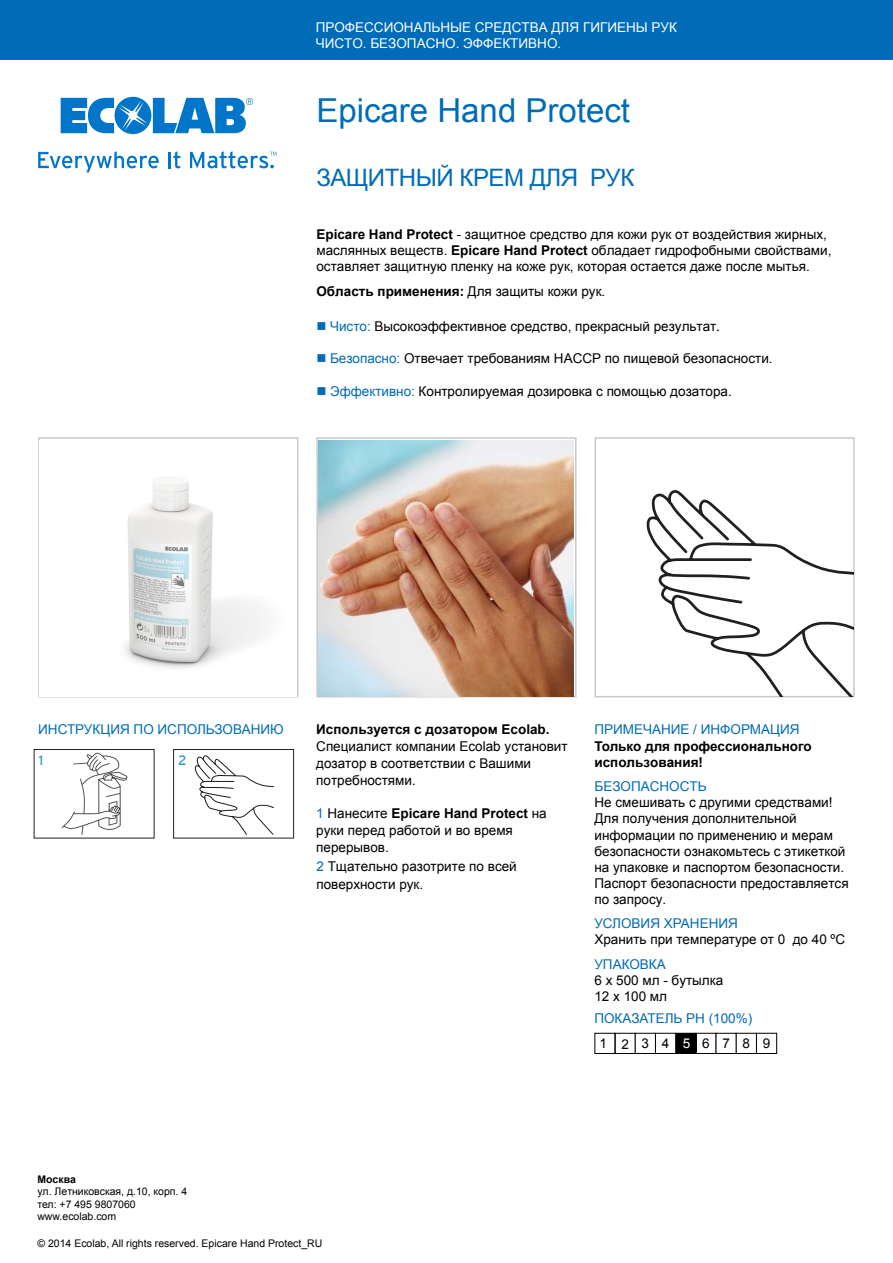
<style>
.page{position:relative;width:893px;height:1263px;background:#fff}
.page>*{position:absolute;margin:0;border:0;box-sizing:border-box;transform-origin:0 0}
.t1{font:33px "Arial";color:#006bb6}
.t2{font:24px "Arial";letter-spacing:-.02em;color:#006bb6}
.t3{font:13.5px/16.2px "Arial";color:#000}
.t4{font:700 13.5px/16.2px "Arial";color:#000}
.t5{font:13.5px "Arial";color:#006bb6}
.t6{font:13.5px/16.2px "Arial";color:#fff}
.t7{font:13.5px "Interstate";color:#39c}
.t8{font:10.5px/12.6px "Arial";color:#000}
.t9{font:700 10.5px "Arial";color:#000}
.s1{font-weight:700}
.s2{font-weight:400}
.s3{color:#006bb6}
.s4{font-family:"Interstate";font-weight:300}
</style>
<div class="page">
<div style="left:0;top:0;width:893px;height:60px;background:#006bb6"></div>
<svg style="left:61px;top:97px;width:192px;height:37px"></svg>
<svg style="left:38px;top:151px;width:121px;height:21px"></svg>
<hr style="left:168px;top:152px;width:3px;height:16px;background:#0075c9">
<svg style="left:173px;top:151px;width:7px;height:17px"></svg>
<svg style="left:190px;top:151px;width:86px;height:17px"></svg>
<div style="left:38px;top:437px;width:260px;height:260px;border:2px solid #c7c8ca"></div>
<div style="left:316px;top:437px;width:261px;height:260px;border:2px solid #c7c8ca"></div>
<div style="left:594px;top:1033px;width:21px;height:21px;border:1px solid #000"></div>
<div style="left:615px;top:1033px;width:21px;height:21px;border:1px solid #000"></div>
<div style="left:635px;top:1033px;width:21px;height:21px;border:1px solid #000"></div>
<div style="left:655px;top:1033px;width:21px;height:21px;border:1px solid #000"></div>
<div style="left:675px;top:1033px;width:21px;height:21px;border:1px solid #000"></div>
<div style="left:695px;top:1033px;width:21px;height:21px;border:1px solid #000"></div>
<div style="left:716px;top:1033px;width:21px;height:21px;border:1px solid #000"></div>
<div style="left:736px;top:1033px;width:21px;height:21px;border:1px solid #000"></div>
<div style="left:756px;top:1033px;width:21px;height:21px;border:1px solid #000"></div>
<div style="left:595px;top:437px;width:260px;height:260px;border:2px solid #c7c8ca"></div>
<img style="left:61px;top:753px;width:67px;height:82px">
<svg style="left:194px;top:755px;width:80px;height:80px"></svg>
<div style="left:173px;top:749px;width:121px;height:89px;border:1px solid #231f20"></div>
<img style="left:39px;top:440px;width:257px;height:257px">
<div style="left:677px;top:1033px;width:20px;height:20px;background:#000"></div>
<img style="left:318px;top:441px;width:256px;height:255px">
<svg style="left:645px;top:488px;width:209px;height:209px"></svg>
<p class="t6" style="left:316px;top:19px;width:363px">ПРОФЕССИОНАЛЬНЫЕ СРЕДСТВА ДЛЯ ГИГИЕНЫ РУК<br>ЧИСТО. БЕЗОПАСНО. ЭФФЕКТИВНО.</p>
<h1 class="t1" style="left:316px;top:89px;width:315px">Epicare Hand Protect</h1>
<h2 class="t2" style="left:316px;top:162px;width:319px">ЗАЩИТНЫЙ КРЕМ ДЛЯ РУК</h2>
<p class="t3" style="left:316px;top:226px;width:517px"><span class="s1">Epicare Hand Protect</span> - защитное средство для кожи рук от воздействия жирных, маслянных веществ. <span class="s1">Epicare Hand Protect</span> обладает гидрофобными свойствами, оставляет защитную пленку на коже рук, которая остается даже после мытья.</p>
<p class="t4" style="left:316px;top:283px;width:290px">Область применения: <span class="s2">Для защиты кожи рук.</span></p>
<p class="t3" style="left:316px;top:318px;width:405px"><span class="s3">■ Чисто:</span> Высокоэффективное средство, прекрасный результат<span class="s4">.</span></p>
<p class="t3" style="left:316px;top:351px;width:458px"><span class="s3">■ Безопасно:</span> Отвечает требованиям НАССР по пищевой безопасности.</p>
<p class="t3" style="left:316px;top:383px;width:417px"><span class="s3">■ Эффективно:</span> Контролируемая дозировка с помощью дозатора.</p>
<p class="t5" style="left:38px;top:721px;width:247px">ИНСТРУКЦИЯ ПО ИСПОЛЬЗОВАНИЮ</p>
<p class="t7" style="left:39px;top:753px;width:6px">1</p>
<p class="t7" style="left:178px;top:753px;width:10px">2</p>
<p class="t4" style="left:316px;top:722px;width:235px">Используется с дозатором Ecolab.</p>
<p class="t3" style="left:316px;top:738px;width:253px;line-height:16.8px">Специалист компании Ecolab установит дозатор в соответствии с Вашими потребностями.</p>
<p class="t3" style="left:316px;top:805px;width:232px;line-height:16.8px"><span class="s3">1</span> Нанесите <span class="s1">Epicare Hand Protect</span> на руки перед работой и во время перерывов.</p>
<p class="t3" style="left:316px;top:857px;width:202px;line-height:18.3px"><span class="s3">2</span> Тщательно разотрите по всей поверхности рук.</p>
<p class="t5" style="left:594px;top:721px;width:207px">ПРИМЕЧАНИЕ / ИНФОРМАЦИЯ</p>
<p class="t4" style="left:594px;top:738px;width:219px">Только для профессионального использования!</p>
<p class="t5" style="left:594px;top:777px;width:114px">БЕЗОПАСНОСТЬ</p>
<p class="t3" style="left:594px;top:794px;width:256px">Не смешивать с другими средствами!<br>Для получения дополнительной информации по применению и мерам безопасности ознакомьтесь с этикеткой на упаковке и паспортом безопасности.<br>Паспорт безопасности предоставляется по запросу.</p>
<p class="t5" style="left:594px;top:914px;width:145px">УСЛОВИЯ ХРАНЕНИЯ</p>
<p class="t3" style="left:594px;top:932px;width:252px">Хранить при температуре от 0 до 40 ºС</p>
<p class="t5" style="left:594px;top:955px;width:73px">УПАКОВКА</p>
<p class="t3" style="left:594px;top:972px;width:130px">6 х 500 мл - бутылка<br>12 х 100 мл</p>
<p class="t5" style="left:594px;top:1010px;width:159px">ПОКАЗАТЕЛЬ PH (100%)</p>
<p class="t6" style="left:683px;top:1035px;width:9px">5</p>
<p class="t3" style="left:600px;top:1035px;width:71px">1 234</p>
<p class="t3" style="left:702px;top:1035px;width:70px">6789</p>
<p class="t9" style="left:37px;top:1172px;width:40px">Москва</p>
<p class="t8" style="left:37px;top:1185px;width:151px">ул. Летниковская, д.10, корп. 4 тел: +7 495 9807060 www.ecolab.com</p>
<p class="t8" style="left:37px;top:1237px;width:286px">© 2014 Ecolab, All rights reserved. Epicare Hand Protect_RU</p>
</div>
